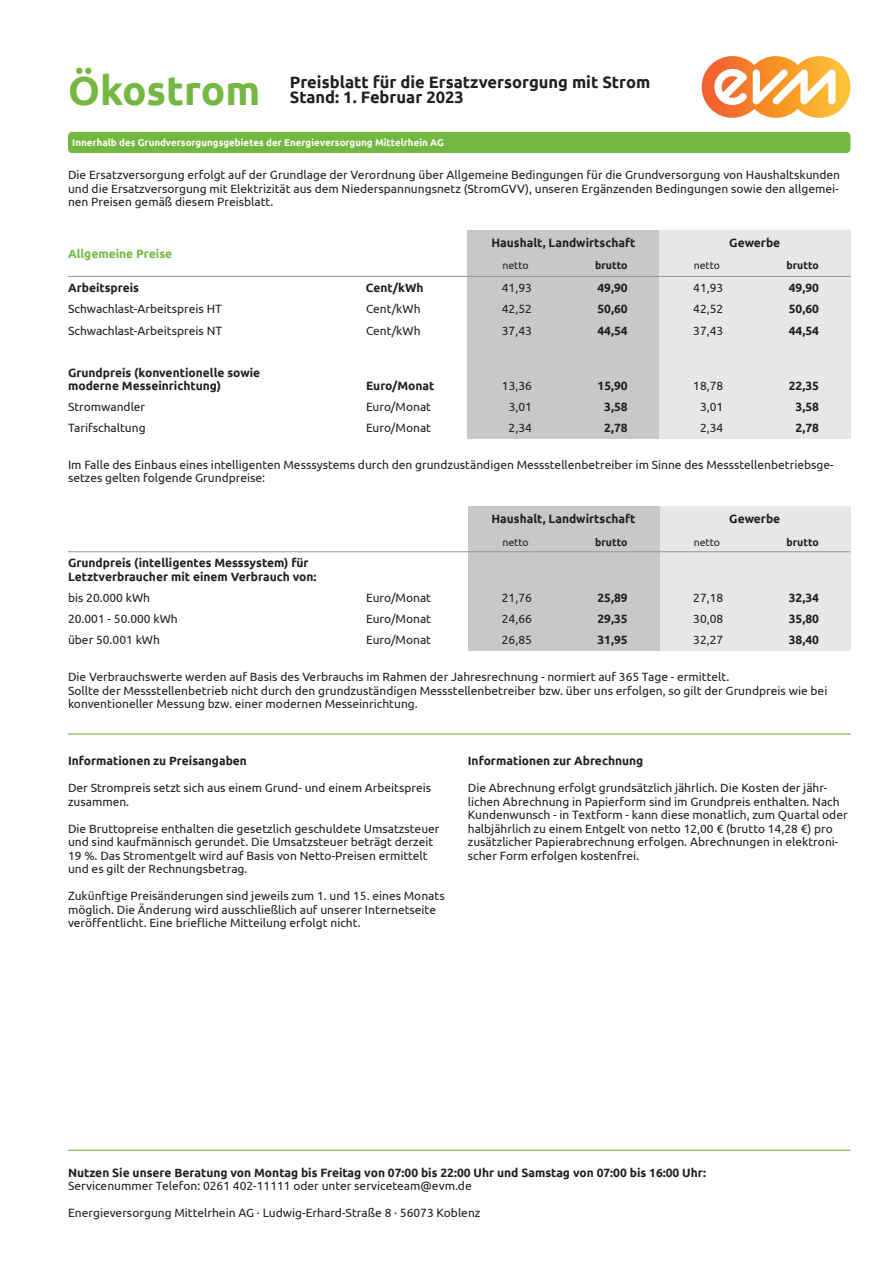
<style>
.page{position:relative;width:893px;height:1263px;background:#fff}
.page>*{position:absolute;margin:0;border:0;box-sizing:border-box;transform-origin:0 0}
._04_Head_Erdgas{font:700 40.5px "Ubuntu";color:#74b841}
._03_Head_Produktname{font:700 16.5px/15px "Ubuntu";color:#231f20}
._086_Bezeichung{font:12px/13.5px "Ubuntu";color:#231f20}
._086_Bezeichung-2{font:700 12px/13.5px "Ubuntu";color:#231f20}
.Body{font:12px "Ubuntu";color:#231f20}
.Body-2{font:700 12px "Ubuntu";color:#231f20}
._086_Bezeichung-3{font:700 12px "Ubuntu";color:#74b841}
._086_Bezeichung-4{font:700 10.5px "Ubuntu";color:#231f20}
._086_Bezeichung-5{font:10.5px "Ubuntu";color:#231f20}
._02_Head_weiß{font:700 9.75px "Ubuntu";color:#fff}
</style>
<div class="page">
<svg style="left:702px;top:56px;width:148px;height:62px"></svg>
<div style="left:68px;top:132px;width:782px;height:21px;background:#74b841;border-radius:4px"></div>
<div style="left:659px;top:230px;width:191px;height:208px;background:#e6e7e9"></div>
<div style="left:468px;top:230px;width:191px;height:208px;background:#c7c8ca"></div>
<hr style="left:68px;top:276px;width:783px;height:1px;background:#939598">
<hr style="left:68px;top:1150px;width:783px;height:1px;background:#74b841">
<hr style="left:68px;top:733px;width:783px;height:1px;background:#74b841">
<div style="left:659px;top:506px;width:191px;height:144px;background:#e6e7e9"></div>
<div style="left:468px;top:506px;width:191px;height:144px;background:#c7c8ca"></div>
<hr style="left:68px;top:551px;width:783px;height:1px;background:#939598">
<p class="_04_Head_Erdgas" style="left:68px;top:66px;width:194px">Ökostrom</p>
<p class="_03_Head_Produktname" style="left:290px;top:75px;width:362px">Preisblatt für die Ersatzversorgung mit Strom<br>Stand: 1. Februar 2023</p>
<p class="_02_Head_weiß" style="left:72px;top:137px;width:373px">Innerhalb des Grundversorgungsgebietes der Energieversorgung Mittelrhein AG</p>
<p class="_086_Bezeichung" style="left:68px;top:168px;width:774px;text-align:justify">Die Ersatzversorgung erfolgt auf der Grundlage der Verordnung über Allgemeine Bedingungen für die Grundversorgung von Haushaltskunden und die Ersatzversorgung mit Elektrizität aus dem Niederspannungsnetz (StromGVV), unseren Ergänzenden Bedingungen sowie den allgemei&shy;nen Preisen gemäß diesem Preisblatt.</p>
<p class="_086_Bezeichung-3" style="left:68px;top:246px;width:106px">Allgemeine Preise</p>
<p class="_086_Bezeichung-2" style="left:68px;top:281px;width:73px">Arbeitspreis</p>
<p class="_086_Bezeichung" style="left:68px;top:302px;width:155px">Schwachlast-Arbeitspreis HT</p>
<p class="_086_Bezeichung" style="left:68px;top:323px;width:156px">Schwachlast-Arbeitspreis NT</p>
<p class="_086_Bezeichung-2" style="left:366px;top:281px;width:59px">Cent/kWh</p>
<p class="_086_Bezeichung" style="left:366px;top:302px;width:56px">Cent/kWh</p>
<p class="_086_Bezeichung" style="left:366px;top:323px;width:56px">Cent/kWh</p>
<p class="_086_Bezeichung-2" style="left:491px;top:236px;width:146px">Haushalt, Landwirtschaft</p>
<p class="_086_Bezeichung-2" style="left:729px;top:236px;width:53px">Gewerbe</p>
<p class="_086_Bezeichung-5" style="left:502px;top:259px;width:28px">netto</p>
<p class="_086_Bezeichung-4" style="left:595px;top:259px;width:34px">brutto</p>
<p class="_086_Bezeichung-5" style="left:694px;top:259px;width:28px">netto</p>
<p class="_086_Bezeichung-4" style="left:786px;top:259px;width:34px">brutto</p>
<p class="_086_Bezeichung" style="left:502px;top:281px;width:32px">41,93</p>
<p class="_086_Bezeichung-2" style="left:597px;top:281px;width:32px">49,90</p>
<p class="_086_Bezeichung" style="left:502px;top:302px;width:32px">42,52</p>
<p class="_086_Bezeichung-2" style="left:597px;top:302px;width:32px">50,60</p>
<p class="_086_Bezeichung" style="left:502px;top:323px;width:32px">37,43</p>
<p class="_086_Bezeichung-2" style="left:597px;top:323px;width:32px">44,54</p>
<p class="_086_Bezeichung" style="left:693px;top:281px;width:32px">41,93</p>
<p class="_086_Bezeichung" style="left:693px;top:323px;width:32px">37,43</p>
<p class="_086_Bezeichung-2" style="left:789px;top:323px;width:32px">44,54</p>
<p class="_086_Bezeichung-2" style="left:789px;top:281px;width:32px">49,90</p>
<p class="_086_Bezeichung" style="left:693px;top:302px;width:32px">42,52</p>
<p class="_086_Bezeichung-2" style="left:789px;top:302px;width:32px">50,60</p>
<p class="_086_Bezeichung-2" style="left:68px;top:366px;width:194px">Grundpreis (konventionelle sowie moderne Messeinrichtung)</p>
<p class="_086_Bezeichung-2" style="left:366px;top:379px;width:70px">Euro/Monat</p>
<p class="_086_Bezeichung" style="left:502px;top:378px;width:32px">13,36</p>
<p class="_086_Bezeichung-2" style="left:597px;top:379px;width:32px">15,90</p>
<p class="_086_Bezeichung" style="left:509px;top:400px;width:25px">3,01</p>
<p class="_086_Bezeichung-2" style="left:604px;top:400px;width:25px">3,58</p>
<p class="_086_Bezeichung" style="left:509px;top:421px;width:25px">2,34</p>
<p class="_086_Bezeichung-2" style="left:604px;top:421px;width:25px">2,78</p>
<p class="_086_Bezeichung" style="left:693px;top:378px;width:32px">18,78</p>
<p class="_086_Bezeichung-2" style="left:789px;top:379px;width:32px">22,35</p>
<p class="_086_Bezeichung" style="left:700px;top:400px;width:25px">3,01</p>
<p class="_086_Bezeichung-2" style="left:796px;top:400px;width:25px">3,58</p>
<p class="_086_Bezeichung" style="left:700px;top:421px;width:25px">2,34</p>
<p class="_086_Bezeichung-2" style="left:796px;top:421px;width:25px">2,78</p>
<p class="_086_Bezeichung" style="left:366px;top:400px;width:67px">Euro/Monat</p>
<p class="_086_Bezeichung" style="left:366px;top:421px;width:67px">Euro/Monat</p>
<p class="_086_Bezeichung" style="left:68px;top:458px;width:767px">Im Falle des Einbaus eines intelligenten Messsystems durch den grundzuständigen Messstellenbetreiber im Sinne des Messstellenbetriebsge&shy;setzes gelten folgende Grundpreise:</p>
<p class="_086_Bezeichung" style="left:68px;top:400px;width:79px">Stromwandler</p>
<p class="_086_Bezeichung" style="left:68px;top:421px;width:79px">Tarifschaltung</p>
<p class="_086_Bezeichung-2" style="left:68px;top:556px;width:250px">Grundpreis (intelligentes Messsystem) für<br>Letztverbraucher mit einem Verbrauch von:</p>
<p class="_086_Bezeichung" style="left:68px;top:590px;width:84px">bis 20.000 kWh</p>
<p class="_086_Bezeichung" style="left:68px;top:612px;width:111px">20.001 - 50.000 kWh</p>
<p class="_086_Bezeichung" style="left:68px;top:633px;width:93px">über 50.001 kWh</p>
<p class="_086_Bezeichung" style="left:366px;top:590px;width:67px">Euro/Monat</p>
<p class="_086_Bezeichung" style="left:366px;top:612px;width:67px">Euro/Monat</p>
<p class="_086_Bezeichung" style="left:366px;top:633px;width:67px">Euro/Monat</p>
<p class="_086_Bezeichung-2" style="left:491px;top:512px;width:146px">Haushalt, Landwirtschaft</p>
<p class="_086_Bezeichung-2" style="left:729px;top:512px;width:53px">Gewerbe</p>
<p class="_086_Bezeichung-5" style="left:502px;top:535px;width:28px">netto</p>
<p class="_086_Bezeichung-4" style="left:595px;top:535px;width:34px">brutto</p>
<p class="_086_Bezeichung-5" style="left:694px;top:535px;width:28px">netto</p>
<p class="_086_Bezeichung-4" style="left:786px;top:535px;width:34px">brutto</p>
<p class="_086_Bezeichung" style="left:502px;top:590px;width:32px">21,76</p>
<p class="_086_Bezeichung-2" style="left:597px;top:590px;width:32px">25,89</p>
<p class="_086_Bezeichung" style="left:502px;top:611px;width:32px">24,66</p>
<p class="_086_Bezeichung-2" style="left:597px;top:612px;width:32px">29,35</p>
<p class="_086_Bezeichung" style="left:502px;top:633px;width:32px">26,85</p>
<p class="_086_Bezeichung-2" style="left:597px;top:633px;width:32px">31,95</p>
<p class="_086_Bezeichung" style="left:693px;top:590px;width:32px">27,18</p>
<p class="_086_Bezeichung-2" style="left:789px;top:590px;width:32px">32,34</p>
<p class="_086_Bezeichung" style="left:693px;top:611px;width:32px">30,08</p>
<p class="_086_Bezeichung-2" style="left:789px;top:612px;width:32px">35,80</p>
<p class="_086_Bezeichung" style="left:693px;top:633px;width:32px">32,27</p>
<p class="_086_Bezeichung-2" style="left:789px;top:633px;width:32px">38,40</p>
<p class="_086_Bezeichung" style="left:68px;top:670px;width:761px">Die Verbrauchswerte werden auf Basis des Verbrauchs im Rahmen der Jahresrechnung - normiert auf 365 Tage - ermittelt.<br>Sollte der Messstellenbetrieb nicht durch den grundzuständigen Messstellenbetreiber bzw. über uns erfolgen, so gilt der Grundpreis wie bei konventioneller Messung bzw. einer modernen Messeinrichtung.</p>
<p class="_086_Bezeichung-2" style="left:68px;top:754px;width:180px">Informationen zu Preisangaben</p>
<p class="_086_Bezeichung" style="left:68px;top:781px;width:365px">Der Strompreis setzt sich aus einem Grund- und einem Arbeitspreis zusammen.</p>
<p class="_086_Bezeichung" style="left:68px;top:821px;width:373px">Die Bruttopreise enthalten die gesetzlich geschuldete Umsatzsteuer und sind kaufmännisch gerundet. Die Umsatzsteuer beträgt derzeit 19 %. Das Stromentgelt wird auf Basis von Netto-Preisen ermittelt und es gilt der Rechnungsbetrag.</p>
<p class="_086_Bezeichung" style="left:68px;top:889px;width:378px">Zukünftige Preisänderungen sind jeweils zum 1. und 15. eines Monats möglich. Die Änderung wird ausschließlich auf unserer Internetseite veröffentlicht. Eine briefliche Mitteilung erfolgt nicht.</p>
<p class="_086_Bezeichung-2" style="left:468px;top:754px;width:177px">Informationen zur Abrechnung</p>
<p class="_086_Bezeichung" style="left:468px;top:781px;width:381px">Die Abrechnung erfolgt grundsätzlich jährlich. Die Kosten der jähr&shy;lichen Abrechnung in Papierform sind im Grundpreis enthalten. Nach Kundenwunsch - in Textform - kann diese monatlich, zum Quartal oder halbjährlich zu einem Entgelt von netto 12,00 € (brutto 14,28 €) pro zusätzlicher Papierabrechnung erfolgen. Abrechnungen in elektroni&shy;scher Form erfolgen kostenfrei.</p>
<p class="Body-2" style="left:68px;top:1165px;width:639px">Nutzen Sie unsere Beratung von Montag bis Freitag von 07:00 bis 22:00 Uhr und Samstag von 07:00 bis 16:00 Uhr:</p>
<p class="Body" style="left:68px;top:1178px;width:405px">Servicenummer Telefon: 0261 402-11111 oder unter serviceteam@evm.de</p>
<p class="Body" style="left:68px;top:1205px;width:414px">Energieversorgung Mittelrhein AG · Ludwig-Erhard-Straße 8 · 56073 Koblenz</p>
</div>
